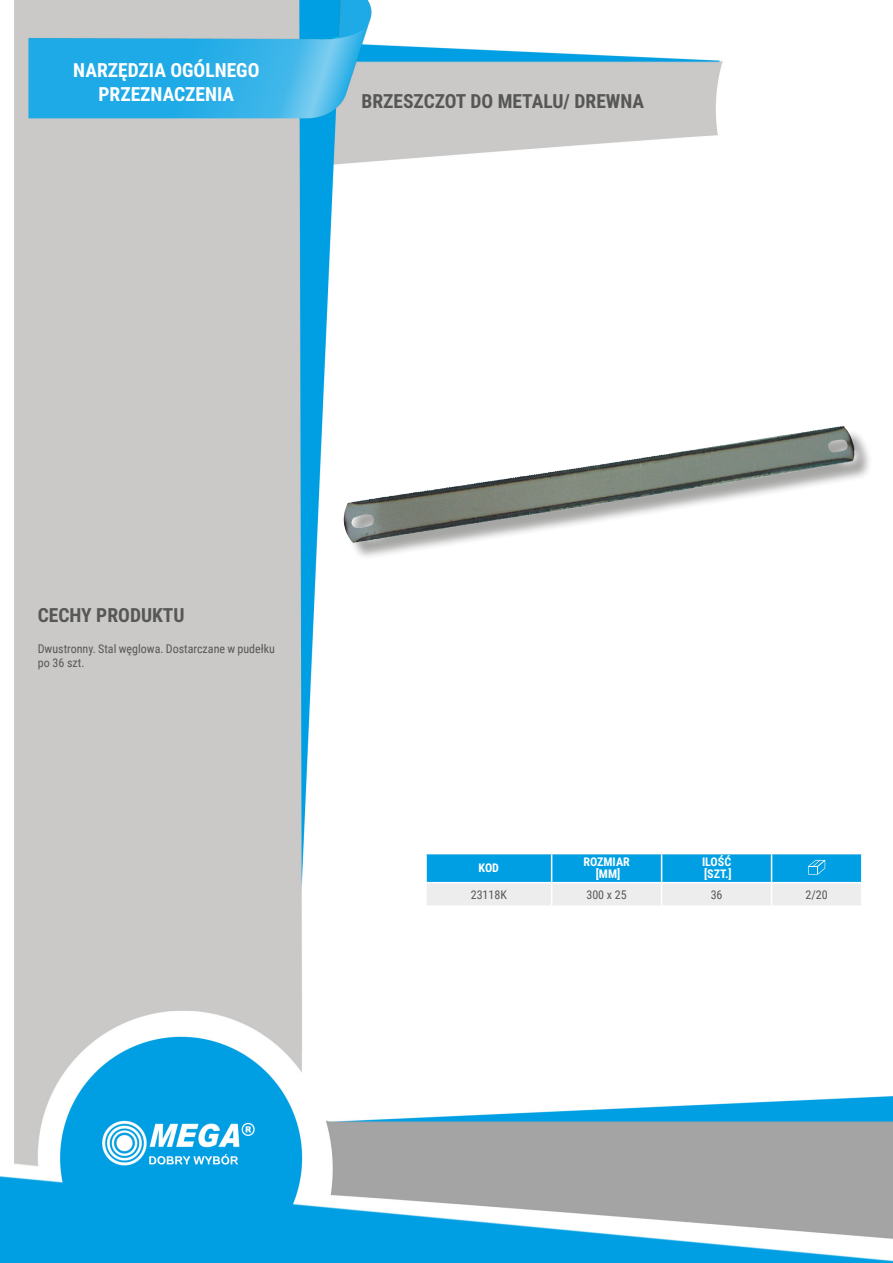
<style>
.page{position:relative;width:893px;height:1263px;background:#fff}
.page>*{position:absolute;margin:0;border:0;box-sizing:border-box;transform-origin:0 0}
.NagĹ_Ăłwek{font:700 19.5px/23.4px "Roboto Condensed";color:#fff;text-align:center}
.Lewo_bez_dzielenia{font:700 19.5px "Roboto Condensed";color:#575756}
.MateriaĹ__CECHY{font:700 19.5px "Roboto Condensed";color:#575756}
.Opisy{font:12px/14.4px "Roboto Condensed";color:#575756}
.Ĺšrodek_bez_dzieleni{font:700 12px "Roboto Condensed";color:#fff}
.Center{font:12px "Roboto Condensed";color:#575756}
.Ĺšrodek__wymuszenie{font:700 12px "Roboto Condensed";color:#fff}
.Indeks{font:12px "Roboto Condensed";color:#575756}
.Tabelka_nagĹ_Ăłwek{font:700 12px "Roboto Condensed";color:#fff}
</style>
<div class="page">
<img style="left:0;top:0;width:893px;height:1263px">
<div style="left:346px;top:429px;width:527px;height:132px;background:#1d1d1b;opacity:.4"></div>
<img style="left:515px;top:426px;width:328px;height:52px">
<hr style="left:425px;top:854px;width:2px;height:28px;background:#fff">
<hr style="left:425px;top:883px;width:2px;height:22px;background:#fff">
<hr style="left:425px;top:853px;width:127px;height:1px;background:#fff">
<hr style="left:425px;top:882px;width:127px;height:1px;background:#fff">
<hr style="left:425px;top:905px;width:127px;height:2px;background:#fff">
<hr style="left:552px;top:905px;width:110px;height:2px;background:#fff">
<hr style="left:662px;top:905px;width:110px;height:2px;background:#fff">
<hr style="left:772px;top:905px;width:90px;height:2px;background:#fff">
<svg style="left:426px;top:853px;width:436px;height:52px;background:#73c5e9"></svg>
<p class="NagĹ_Ăłwek" style="left:73px;top:58px;width:188px">NARZĘDZIA OGÓLNEGO<br>PRZEZNACZENIA</p>
<p class="Lewo_bez_dzielenia" style="left:361px;top:88px;width:284px">BRZESZCZOT DO METALU/ DREWNA</p>
<p class="MateriaĹ__CECHY" style="left:38px;top:601px;width:148px">CECHY PRODUKTU</p>
<p class="Opisy" style="left:38px;top:641px;width:239px">Dwustronny. Stal węglowa. Dostarczane w pudełku po 36 szt.</p>
<p class="Tabelka_nagĹ_Ăłwek" style="left:479px;top:860px;width:22px">KOD</p>
<p class="Ĺšrodek_bez_dzieleni" style="left:583px;top:854px;width:48px">ROZMIAR</p>
<p class="Ĺšrodek__wymuszenie" style="left:596px;top:866px;width:26px">[MM]</p>
<p class="Ĺšrodek_bez_dzieleni" style="left:702px;top:854px;width:31px">ILOŚĆ</p>
<p class="Ĺšrodek__wymuszenie" style="left:704px;top:866px;width:29px">[SZT.]</p>
<p class="Indeks" style="left:471px;top:886px;width:38px">23118K</p>
<p class="Center" style="left:586px;top:886px;width:42px">300 x 25</p>
<p class="Center" style="left:711px;top:886px;width:13px">36</p>
<p class="Center" style="left:806px;top:886px;width:24px">2/20</p>
</div>
